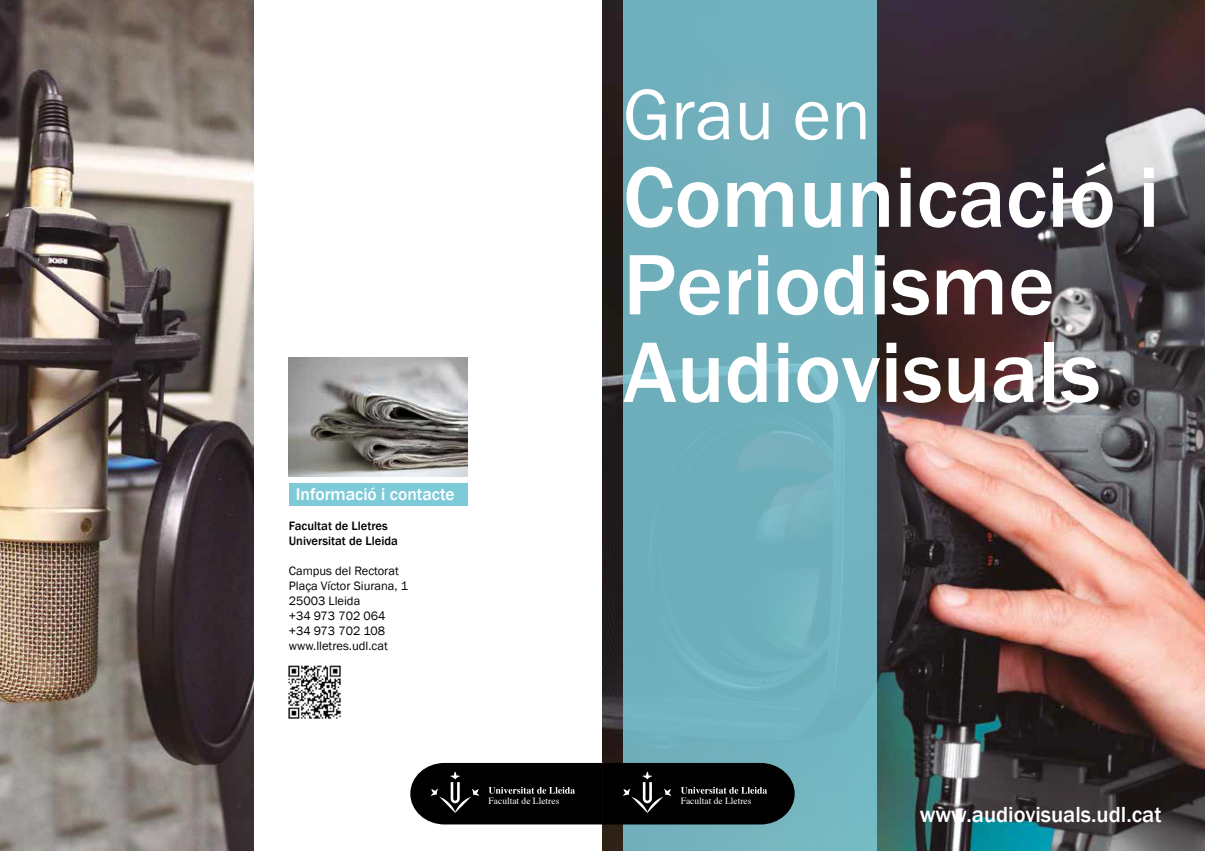
<style>
.page{position:relative;width:1205px;height:851px;background:#fff}
.page>*{position:absolute;margin:0;border:0;box-sizing:border-box;transform-origin:0 0}
.t1{font:500 88.75px/87.5px "Franklin Gothic";color:#fff}
.t2{font:73.75px "Franklin Gothic";color:#fff}
.t3{font:500 22.5px "Franklin Gothic";color:#fff}
.t4{font:500 17.5px "Franklin Gothic";color:#fff}
.t5{font:12.5px/15px "Franklin Gothic";color:#000}
.t6{font:500 12.5px/15px "Franklin Gothic";color:#000}
.t7{font:9.5px "Times";color:#fff}
</style>
<div class="page">
<img style="left:0;top:0;width:254px;height:850px">
<img style="left:289px;top:357px;width:178px;height:120px">
<img style="left:602px;top:0;width:603px;height:850px">
<div style="left:289px;top:483px;width:178px;height:22px;background:#7dcad9"></div>
<div style="left:622px;top:0;width:254px;height:850px;background:#70afbc"></div>
<svg style="left:410px;top:762px;width:385px;height:62px;background:#141516"></svg>
<img style="left:288px;top:665px;width:53px;height:54px">
<h3 class="t4" style="left:296px;top:483px;width:160px">Informació i contacte</h3>
<p class="t6" style="left:289px;top:518px;width:111px">Facultat de Lletres<br>Universitat de Lleida</p>
<p class="t5" style="left:289px;top:563px;width:121px">Campus del Rectorat<br>Plaça Víctor Siurana, 1<br>25003 Lleida<br>+34 973 702 064 +34 973 702 108 www.lletres.udl.cat</p>
<h2 class="t2" style="left:623px;top:69px;width:249px">Grau en</h2>
<h1 class="t1" style="left:623px;top:154px;width:538px">Comunicació i<br>Periodisme<br>Audiovisuals</h1>
<p class="t7" style="left:489px;top:791px;width:72px">Facultat de Lletres</p>
<p class="t7" style="left:681px;top:791px;width:72px">Facultat de Lletres</p>
<h3 class="t3" style="left:920px;top:800px;width:243px">www.audiovisuals.udl.cat</h3>
</div>
